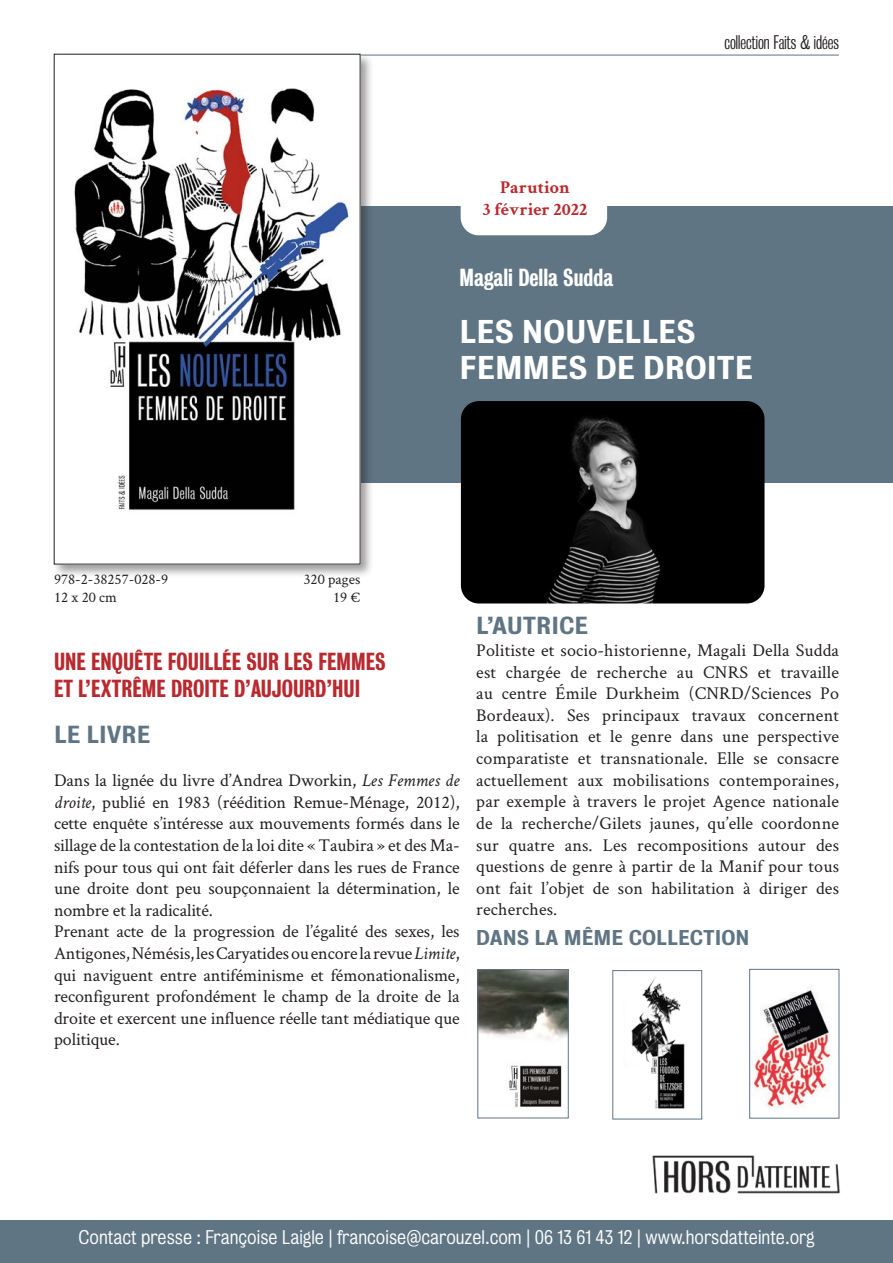
<style>
.page{position:relative;width:893px;height:1263px;background:#fff}
.page>*{position:absolute;margin:0;border:0;box-sizing:border-box;transform-origin:0 0}
.t1{font:30px "Bureau Grotesque Five Five";color:#fff}
.t2{font:22.5px "Bureau Grotesque Three Five";color:#b82a2f}
.t3{font:22.5px "Bureau Grotesque Three Five";color:#fff}
.t4{font:22.5px "Bureau Grotesque Five Five";color:#5f7584}
.t5{font:19.5px "Bureau Grotesque Five Five";color:#5f7584}
.t6{font:18px/21.6px "Crimson Text";letter-spacing:-.005em;color:#231f20;text-align:justify}
.t7{font:18px "Bureau Grotesque Five One";color:#fff}
.t8{font:18px "Bureau Grotesque Three One";color:#231f20}
.t9{font:700 18px "Crimson Text";color:#b82a2f}
.t10{font:15px "Crimson Text";color:#231f20}
.s1{font-style:italic}
</style>
<div class="page">
<div style="left:0;top:1220px;width:893px;height:43px;background:#5f7584"></div>
<div style="left:94px;top:206px;width:799px;height:277px;background:#5f7584"></div>
<div style="left:52px;top:52px;width:323px;height:526px;background:#231f20;opacity:.45"></div>
<svg style="left:54px;top:54px;width:306px;height:510px"></svg>
<div style="left:461px;top:177px;width:146px;height:58px;background:#fff;border-radius:18px"></div>
<img style="left:652px;top:1155px;width:188px;height:39px">
<img style="left:461px;top:401px;width:303px;height:202px">
<hr style="left:360px;top:55px;width:479px;height:1px;background:#5f7584">
<img style="left:631px;top:977px;width:54px;height:132px">
<div style="left:613px;top:970px;width:89px;height:149px;border:1px solid #5f7584"></div>
<img style="left:480px;top:971px;width:86px;height:137px">
<div style="left:478px;top:969px;width:90px;height:149px;border:1px solid #5f7584"></div>
<img style="left:751px;top:989px;width:80px;height:119px">
<div style="left:749px;top:969px;width:90px;height:149px;border:1px solid #5f7584"></div>
<p class="t9" style="left:500px;top:177px;width:71px">Parution</p>
<p class="t9" style="left:483px;top:198px;width:106px">3 février 2022</p>
<p class="t8" style="left:724px;top:33px;width:116px">collection Faits &amp; idées</p>
<p class="t10" style="left:54px;top:569px;width:116px">978-2-38257-028-9</p>
<p class="t10" style="left:54px;top:587px;width:64px">12 x 20 cm</p>
<p class="t10" style="left:303px;top:569px;width:58px">320 pages</p>
<p class="t10" style="left:333px;top:587px;width:29px">19 €</p>
<p class="t3" style="left:460px;top:264px;width:155px">Magali Della Sudda</p>
<p class="t1" style="left:460px;top:315px;width:237px">LES NOUVELLES</p>
<p class="t1" style="left:460px;top:351px;width:295px">FEMMES DE DROITE</p>
<p class="t4" style="left:476px;top:613px;width:113px">L’AUTRICE</p>
<p class="t6" style="left:476px;top:639px;width:364px">Politiste et socio-historienne, Magali Della Sudda est chargée de recherche au CNRS et travaille au centre Émile Durkheim (CNRD/Sciences Po Bordeaux). Ses principaux travaux concernent la politisation et le genre dans une perspective comparatiste et transnationale. Elle se consacre actuellement aux mobilisations contemporaines, par exemple à travers le projet Agence nationale de la recherche/Gilets jaunes, qu’elle coordonne sur quatre ans. Les recompositions autour des questions de genre à partir de la Manif pour tous ont fait l’objet de son habilitation à diriger des recherches.</p>
<p class="t2" style="left:54px;top:648px;width:333px">UNE ENQUÊTE FOUILLÉE SUR LES FEMMES</p>
<p class="t2" style="left:54px;top:675px;width:308px">ET L’EXTRÊME DROITE D’AUJOURD’HUI</p>
<p class="t4" style="left:54px;top:721px;width:98px">LE LIVRE</p>
<p class="t6" style="left:54px;top:769px;width:407px">Dans la lignée du livre d’Andrea Dworkin, <span class="s1">Les Femmes de droite</span>, publié en 1983 (réédition Remue-Ménage, 2012), cette enquête s’intéresse aux mouvements formés dans le sillage de la contestation de la loi dite « Taubira » et des Ma&shy;nifs pour tous qui ont fait déferler dans les rues de France une droite dont peu soupçonnaient la détermination, le nombre et la radicalité.</p>
<p class="t6" style="left:54px;top:920px;width:407px">Prenant acte de la progression de l’égalité des sexes, les Antigones, Némésis, les Caryatides ou encore la revue <span class="s1">Limite</span>, qui naviguent entre antiféminisme et fémonationalisme, reconfigurent profondément le champ de la droite de la droite et exercent une influence réelle tant médiatique que politique.</p>
<p class="t5" style="left:476px;top:926px;width:275px">DANS LA MÊME COLLECTION</p>
<p class="t7" style="left:78px;top:1227px;width:738px">Contact presse : Françoise Laigle | francoise@carouzel.com | 06 13 61 43 12 | www.horsdatteinte.org</p>
</div>
